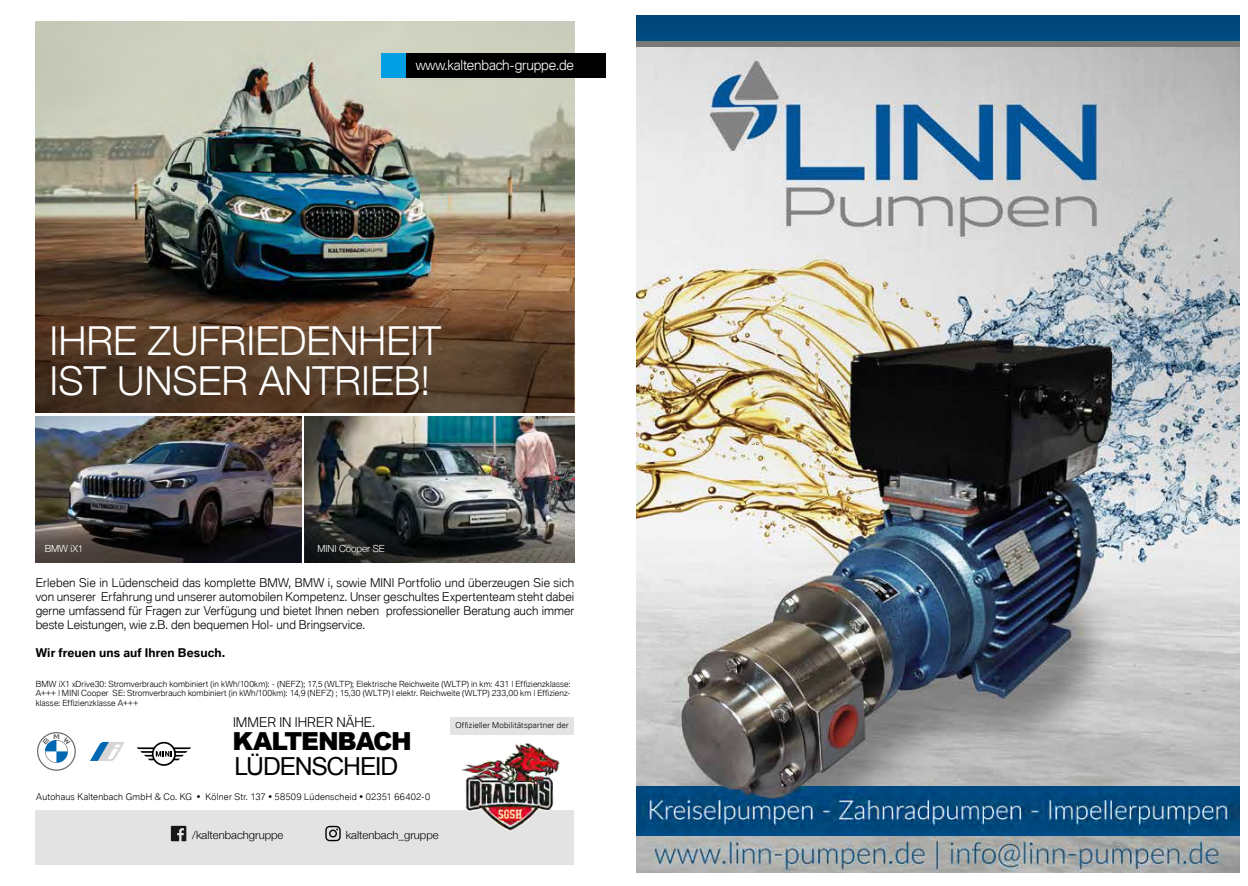
<style>
.page{position:relative;width:1248px;height:886px;background:#fff}
.page>*{position:absolute;margin:0;border:0;box-sizing:border-box;transform-origin:0 0}
.t1{font:300 39.88px/39.9px "Helvetica Neue";color:#fff}
.t2{font:24.88px "Arial";letter-spacing:-.05em;color:#000}
.t3{font:900 24.88px "Arial";letter-spacing:-.05em;color:#000}
.t4{font:300 13.5px "BMW Type Global Pro";letter-spacing:-.01em;color:#fff}
.t5{font:300 13px "BMW Type Global Pro";color:#000}
.t6{font:300 11.62px/14px "BMW Type Global Pro";color:#000;text-align:justify}
.t7{font:700 11.62px "BMW Type Global Pro";letter-spacing:.01em;color:#000}
.t8{font:300 11.25px "Helvetica Neue";color:#000}
.t9{font:300 9.75px "Helvetica Neue";letter-spacing:-.01em;color:#fff}
.t10{font:300 8.88px "BMW Type Global Pro";letter-spacing:.03em;color:#000}
.t11{font:300 8.12px/9.9px "BMW Type Global Pro";letter-spacing:.015em;color:#000;text-align:justify}
.t12{font:300 7.88px "BMW Type Global Pro";letter-spacing:.035em;color:#000}
</style>
<div class="page">
<img style="left:636px;top:47px;width:602px;height:825px">
<img style="left:636px;top:16px;width:602px;height:31px">
<img style="left:636px;top:786px;width:602px;height:49px">
<img style="left:36px;top:21px;width:538px;height:267px">
<div style="left:397px;top:53px;width:209px;height:25px;background:#000"></div>
<div style="left:381px;top:53px;width:24px;height:25px;background:#009fe3"></div>
<div style="left:36px;top:811px;width:538px;height:54px;background:#e3e3e3"></div>
<svg style="left:325px;top:826px;width:16px;height:15px"></svg>
<svg style="left:171px;top:826px;width:15px;height:15px"></svg>
<div style="left:450px;top:717px;width:123px;height:17px;background:#e3e3e3"></div>
<svg style="left:37px;top:732px;width:39px;height:39px"></svg>
<svg style="left:136px;top:742px;width:55px;height:24px"></svg>
<svg style="left:90px;top:742px;width:35px;height:19px"></svg>
<img style="left:305px;top:416px;width:269px;height:109px">
<img style="left:36px;top:416px;width:265px;height:109px">
<svg style="left:36px;top:525px;width:265px;height:37px;background:#252121"></svg>
<svg style="left:305px;top:525px;width:269px;height:37px;background:#2d2e2d"></svg>
<svg style="left:36px;top:288px;width:538px;height:125px;background:#563c28"></svg>
<img style="left:459px;top:743px;width:103px;height:88px">
<p class="t4" style="left:415px;top:55px;width:160px">www.kaltenbach-gruppe.de</p>
<h1 class="t1" style="left:50px;top:318px;width:393px">IHRE ZUFRIEDENHEIT<br>IST UNSER ANTRIEB!</h1>
<p class="t9" style="left:45px;top:541px;width:40px">BMW iX1</p>
<p class="t9" style="left:317px;top:541px;width:69px">MINI Cooper SE</p>
<p class="t6" style="left:36px;top:576px;width:540px">Erleben Sie in Lüdenscheid das komplette BMW, BMW i, sowie MINI Portfolio und überzeugen Sie sich von unserer Erfahrung und unserer automobilen Kompetenz. Unser geschultes Expertenteam steht dabei gerne umfassend für Fragen zur Verfügung und bietet Ihnen neben professioneller Beratung auch immer beste Leistungen, wie z.B. den bequemen Hol- und Bringservice.</p>
<p class="t7" style="left:36px;top:646px;width:191px">Wir freuen uns auf Ihren Besuch.</p>
<p class="t11" style="left:36px;top:679px;width:536px">BMW iX1 xDrive30: Stromverbrauch kombiniert (in kWh/100km): - (NEFZ); 17,5 (WLTP); Elektrische Reichweite (WLTP) in km: 431 | Effizienzklasse:<br>A+++ | MINI Cooper SE: Stromverbrauch kombiniert (in kWh/100km): 14,9 (NEFZ) ; 15,30 (WLTP) I elektr. Reichweite (WLTP) 233,00 km | Effizienz&shy;klasse: Effizienzklasse A+++</p>
<p class="t5" style="left:233px;top:713px;width:143px">IMMER IN IHRER NÄHE.</p>
<h2 class="t3" style="left:232px;top:723px;width:181px">KALTENBACH</h2>
<h2 class="t2" style="left:234px;top:750px;width:165px">LÜDENSCHEID</h2>
<p class="t10" style="left:36px;top:790px;width:395px">Autohaus Kaltenbach GmbH &amp; Co. KG • Kölner Str. 137 • 58509 Lüdenscheid • 02351 66402-0</p>
<p class="t8" style="left:192px;top:825px;width:93px">/kaltenbachgruppe</p>
<p class="t8" style="left:345px;top:825px;width:94px">kaltenbach_gruppe</p>
<p class="t12" style="left:455px;top:720px;width:115px">Offizieller Mobilitätspartner der</p>
</div>
